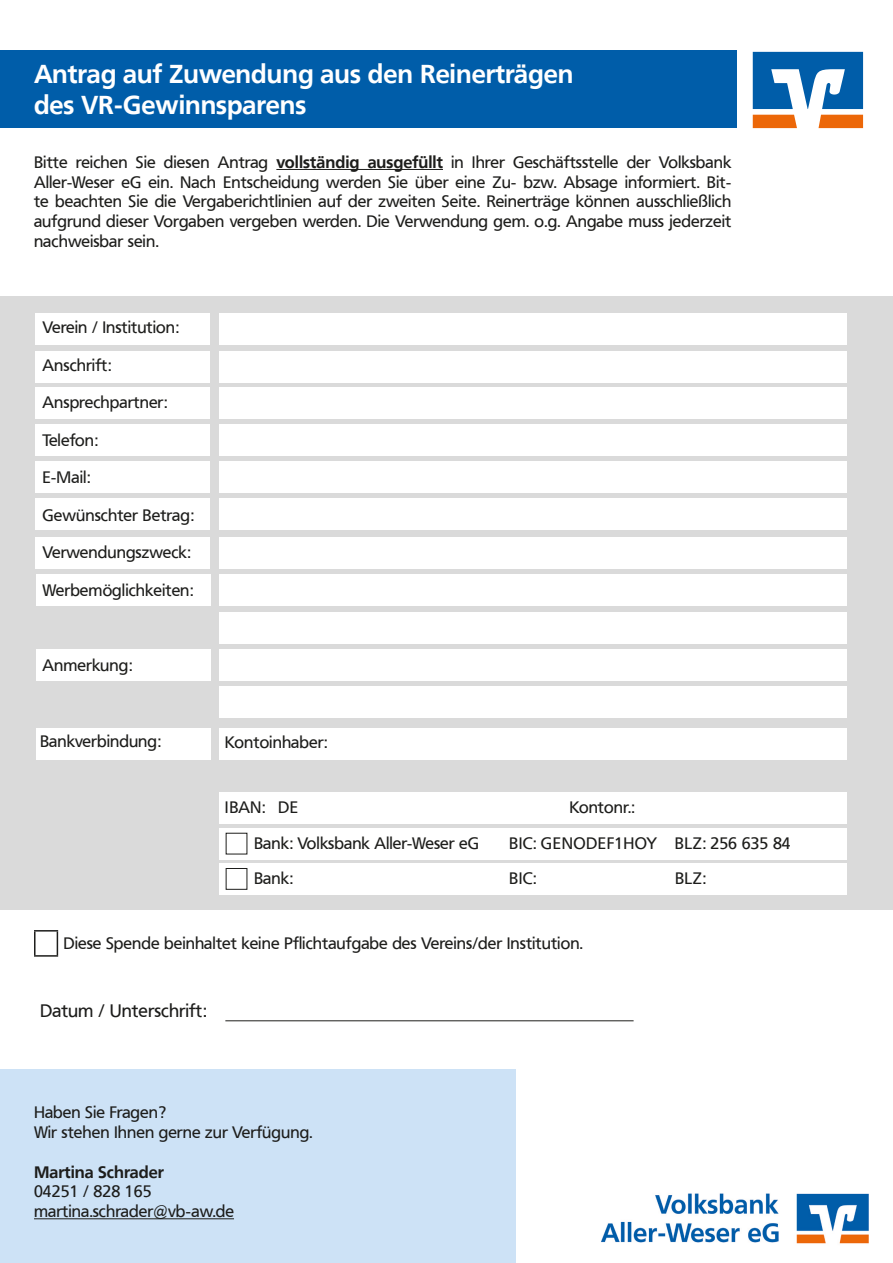
<style>
.page{position:relative;width:893px;height:1263px;background:#fff}
.page>*{position:absolute;margin:0;border:0;box-sizing:border-box;transform-origin:0 0}
.t1{font:700 25.8px/30.9px "Frutiger VR";color:#fff}
.t2{font:18px "Frutiger VR";color:#1d1d1b}
.t3{font:16.5px/19.8px "Frutiger VR";color:#1d1d1b}
.t4{font:16.5px "Frutiger VR";letter-spacing:.02em;color:#1d1d1b}
.t5{font:700 16.5px "Frutiger VR";color:#1d1d1b}
.s1{font-weight:700}
</style>
<div class="page">
<div style="left:0;top:296px;width:893px;height:423px;background:#dadada"></div>
<div style="left:0;top:719px;width:893px;height:190px;background:#dadada"></div>
<div style="left:0;top:50px;width:736px;height:78px;background:#005da9"></div>
<svg style="left:818px;top:115px;width:45px;height:13px"></svg>
<svg style="left:753px;top:115px;width:44px;height:13px"></svg>
<svg style="left:753px;top:52px;width:110px;height:57px"></svg>
<hr style="left:276px;top:169px;width:167px;height:1px;background:#1d1d1b">
<svg style="left:34px;top:930px;width:24px;height:25px"></svg>
<hr style="left:34px;top:955px;width:24px;height:2px;background:#1d1d1b">
<hr style="left:225px;top:1020px;width:409px;height:1px;background:#1d1d1b">
<img style="left:601px;top:1193px;width:268px;height:51px">
<div style="left:0;top:1069px;width:516px;height:194px;background:#cde2f6"></div>
<hr style="left:34px;top:1218px;width:200px;height:1px;background:#1d1d1b">
<div style="left:35px;top:313px;width:174px;height:32px;background:#fff"></div>
<div style="left:219px;top:313px;width:627px;height:32px;background:#fff"></div>
<div style="left:35px;top:351px;width:174px;height:31px;background:#fff"></div>
<div style="left:219px;top:351px;width:627px;height:31px;background:#fff"></div>
<div style="left:35px;top:387px;width:174px;height:32px;background:#fff"></div>
<div style="left:219px;top:387px;width:627px;height:32px;background:#fff"></div>
<div style="left:35px;top:424px;width:174px;height:32px;background:#fff"></div>
<div style="left:219px;top:424px;width:627px;height:32px;background:#fff"></div>
<div style="left:35px;top:461px;width:174px;height:32px;background:#fff"></div>
<div style="left:219px;top:461px;width:627px;height:32px;background:#fff"></div>
<div style="left:35px;top:498px;width:174px;height:32px;background:#fff"></div>
<div style="left:219px;top:498px;width:627px;height:32px;background:#fff"></div>
<div style="left:35px;top:537px;width:174px;height:31px;background:#fff"></div>
<div style="left:219px;top:537px;width:627px;height:31px;background:#fff"></div>
<div style="left:36px;top:575px;width:174px;height:31px;background:#fff"></div>
<div style="left:36px;top:649px;width:174px;height:32px;background:#fff"></div>
<div style="left:36px;top:728px;width:174px;height:32px;background:#fff"></div>
<div style="left:219px;top:728px;width:627px;height:32px;background:#fff"></div>
<div style="left:219px;top:792px;width:627px;height:32px;background:#fff"></div>
<div style="left:219px;top:828px;width:627px;height:31px;background:#fff"></div>
<div style="left:219px;top:863px;width:627px;height:32px;background:#fff"></div>
<div style="left:219px;top:575px;width:627px;height:31px;background:#fff"></div>
<div style="left:219px;top:612px;width:627px;height:31px;background:#fff"></div>
<div style="left:219px;top:649px;width:627px;height:31px;background:#fff"></div>
<div style="left:219px;top:686px;width:627px;height:32px;background:#fff"></div>
<div style="left:226px;top:868px;width:21px;height:22px;border:1px solid #1d1d1b"></div>
<h1 class="t1" style="left:34px;top:59px;width:541px">Antrag auf Zuwendung aus den Reinerträgen des VR-Gewinnsparens</h1>
<p class="t3" style="left:34px;top:152px;width:699px;text-align:justify">Bitte reichen Sie diesen Antrag <span class="s1">vollständig ausgefüllt</span> in Ihrer Geschäftsstelle der Volksbank Aller-Weser eG ein. Nach Entscheidung werden Sie über eine Zu- bzw. Absage informiert. Bit&shy;te beachten Sie die Vergaberichtlinien auf der zweiten Seite. Reinerträge können ausschließlich aufgrund dieser Vorgaben vergeben werden. Die Verwendung gem. o.g. Angabe muss jederzeit nachweisbar sein.</p>
<p class="t3" style="left:43px;top:318px;width:138px">Verein / Institution:</p>
<p class="t3" style="left:43px;top:355px;width:70px">Anschrift:</p>
<p class="t3" style="left:43px;top:393px;width:126px">Ansprechpartner:</p>
<p class="t3" style="left:43px;top:430px;width:57px">Telefon:</p>
<p class="t3" style="left:43px;top:468px;width:49px">E-Mail:</p>
<p class="t3" style="left:43px;top:505px;width:153px">Gewünschter Betrag:</p>
<p class="t3" style="left:43px;top:543px;width:150px">Verwendungszweck:</p>
<p class="t3" style="left:43px;top:580px;width:152px">Werbemöglichkeiten:</p>
<p class="t3" style="left:43px;top:655px;width:91px">Anmerkung:</p>
<p class="t3" style="left:40px;top:732px;width:122px">Bankverbindung:</p>
<p class="t3" style="left:225px;top:733px;width:104px">Kontoinhaber:</p>
<p class="t3" style="left:225px;top:798px;width:75px">IBAN: DE</p>
<p class="t3" style="left:569px;top:798px;width:67px">Kontonr.:</p>
<p class="t3" style="left:254px;top:833px;width:227px">Bank: Volksbank Aller-Weser eG</p>
<p class="t4" style="left:509px;top:833px;width:283px">BIC: GENODEF1HOY BLZ: 256 635 84</p>
<p class="t3" style="left:254px;top:869px;width:40px">Bank:</p>
<p class="t3" style="left:509px;top:869px;width:29px">BIC:</p>
<p class="t3" style="left:675px;top:869px;width:32px">BLZ:</p>
<p class="t3" style="left:63px;top:934px;width:521px">Diese Spende beinhaltet keine Pflichtaufgabe des Vereins/der Institution.</p>
<p class="t2" style="left:40px;top:1000px;width:168px">Datum / Unterschrift:</p>
<p class="t3" style="left:34px;top:1103px;width:280px">Haben Sie Fragen?<br>Wir stehen Ihnen gerne zur Verfügung.</p>
<p class="t5" style="left:34px;top:1162px;width:131px">Martina Schrader</p>
<p class="t3" style="left:34px;top:1182px;width:201px">04251 / 828 165 martina.schrader@vb-aw.de</p>
</div>
